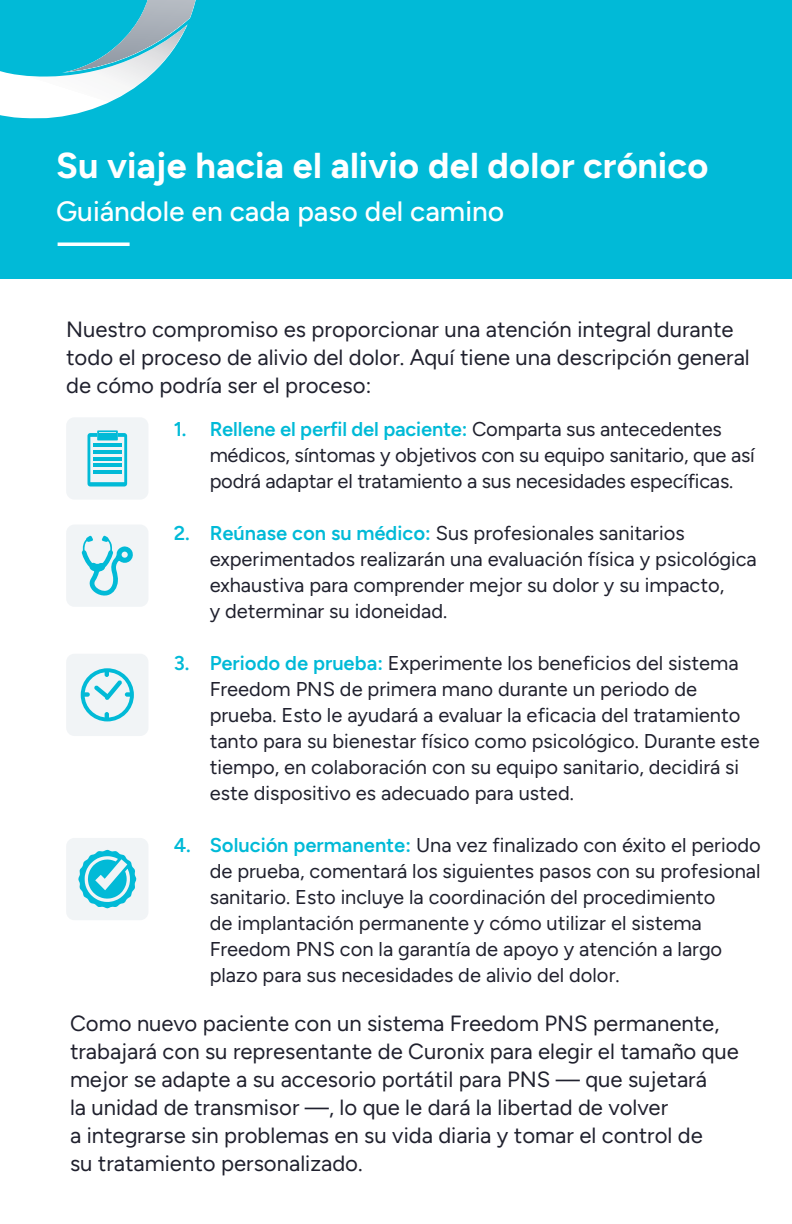
<style>
.page{position:relative;width:792px;height:1224px;background:#fff}
.page>*{position:absolute;margin:0;border:0;box-sizing:border-box;transform-origin:0 0}
.t1{font:700 36px "Figtree";color:#fff}
.t2{font:500 28px "Figtree";color:#fff}
.t3{font:22px/28px "Figtree";color:#20212e}
.t4{font:20px/26px "Figtree";color:#20212e}
.s1{font-weight:600;color:#01bad7}
</style>
<div class="page">
<div style="left:0;top:0;width:792px;height:278px;background:#01bad7"></div>
<svg style="left:0;top:0;width:196px;height:119px"></svg>
<svg style="left:58px;top:242px;width:72px;height:4px"></svg>
<div style="left:66px;top:525px;width:82px;height:82px;background:#f1f4f6;border-radius:8px"></div>
<svg style="left:82px;top:535px;width:51px;height:61px"></svg>
<div style="left:66px;top:654px;width:82px;height:82px;background:#f1f4f6;border-radius:8px"></div>
<svg style="left:81px;top:668px;width:53px;height:53px"></svg>
<div style="left:66px;top:838px;width:82px;height:82px;background:#f1f4f6;border-radius:8px"></div>
<svg style="left:78px;top:850px;width:58px;height:58px"></svg>
<div style="left:66px;top:417px;width:82px;height:83px;background:#f1f4f6;border-radius:8px"></div>
<svg style="left:88px;top:430px;width:39px;height:57px"></svg>
<hr style="left:93px;top:443px;width:28px;height:3px;background:#01bad7">
<hr style="left:93px;top:450px;width:28px;height:3px;background:#01bad7">
<hr style="left:93px;top:457px;width:28px;height:3px;background:#01bad7">
<hr style="left:93px;top:464px;width:28px;height:3px;background:#01bad7">
<hr style="left:93px;top:471px;width:28px;height:3px;background:#01bad7">
<h1 class="t1" style="left:56px;top:149px;width:654px">Su viaje hacia el alivio del dolor crónico</h1>
<h2 class="t2" style="left:56px;top:198px;width:450px">Guiándole en cada paso del camino</h2>
<p class="t3" style="left:66px;top:317px;width:685px">Nuestro compromiso es proporcionar una atención integral durante todo el proceso de alivio del dolor. Aquí tiene una descripción general de cómo podría ser el proceso:</p>
<p class="t4" style="left:210px;top:417px;width:547px;text-indent:-36px"><span class="s1">1. Rellene el perfil del paciente:</span> Comparta sus antecedentes médicos, síntomas y objetivos con su equipo sanitario, que así podrá adaptar el tratamiento a sus necesidades específicas.</p>
<p class="t4" style="left:210px;top:521px;width:549px;text-indent:-36px"><span class="s1">2. Reúnase con su médico:</span> Sus profesionales sanitarios experimentados realizarán una evaluación física y psicológica exhaustiva para comprender mejor su dolor y su impacto,<br>y determinar su idoneidad.</p>
<p class="t4" style="left:210px;top:651px;width:552px;text-indent:-36px"><span class="s1">3. Periodo de prueba:</span> Experimente los beneficios del sistema Freedom PNS de primera mano durante un periodo de prueba. Esto le ayudará a evaluar la eficacia del tratamiento tanto para su bienestar físico como psicológico. Durante este tiempo, en colaboración con su equipo sanitario, decidirá si este dispositivo es adecuado para usted.</p>
<p class="t4" style="left:210px;top:833px;width:553px;text-indent:-36px"><span class="s1">4. Solución permanente:</span> Una vez finalizado con éxito el periodo de prueba, comentará los siguientes pasos con su profesional sanitario. Esto incluye la coordinación del procedimiento<br>de implantación permanente y cómo utilizar el sistema Freedom PNS con la garantía de apoyo y atención a largo plazo para sus necesidades de alivio del dolor.</p>
<p class="t3" style="left:70px;top:1011px;width:671px">Como nuevo paciente con un sistema Freedom PNS permanente, trabajará con su representante de Curonix para elegir el tamaño que mejor se adapte a su accesorio portátil para PNS — que sujetará<br>la unidad de transmisor —, lo que le dará la libertad de volver<br>a integrarse sin problemas en su vida diaria y tomar el control de<br>su tratamiento personalizado.</p>
</div>
